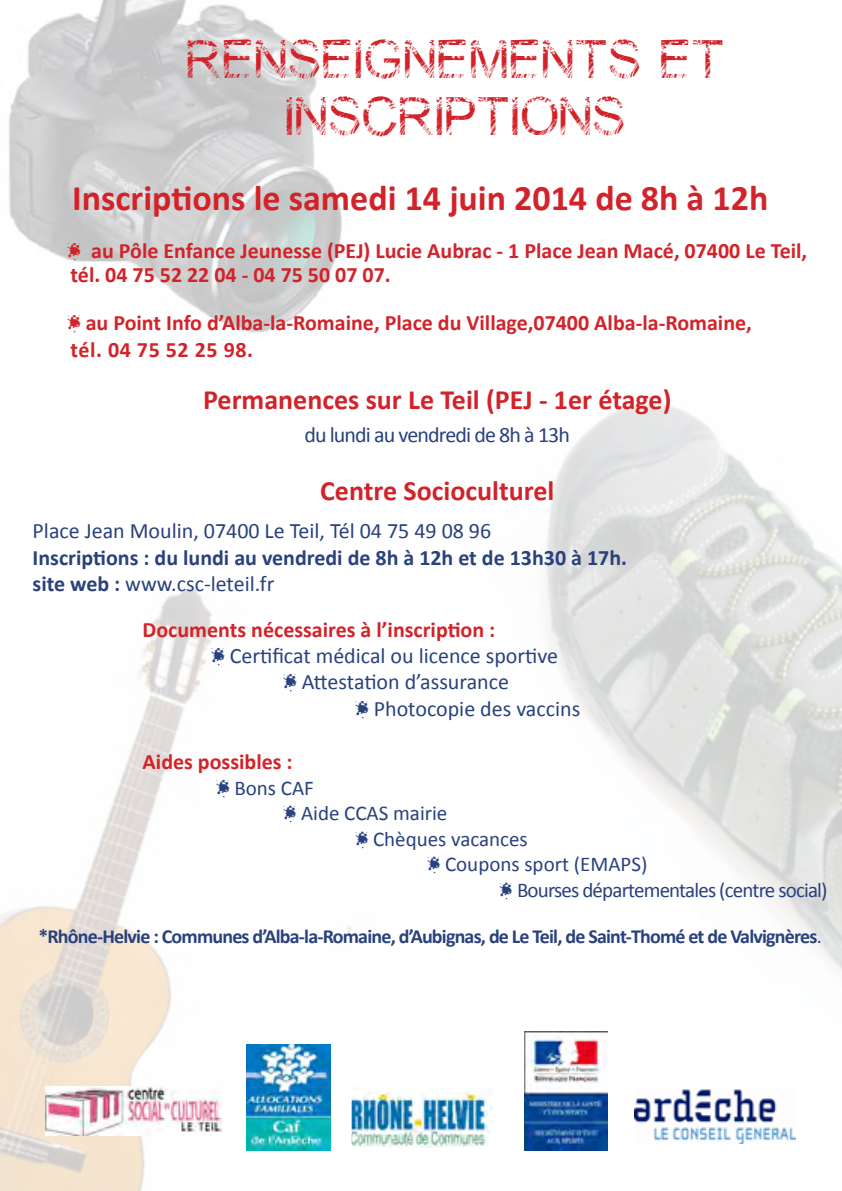
<style>
.page{position:relative;width:842px;height:1191px;background:#fff}
.page>*{position:absolute;margin:0;border:0;box-sizing:border-box;transform-origin:0 0}
.t1{font:44px/57.6px "Nature";color:#d2232a;text-align:center}
.t2{font:700 36px "Calibri";color:#d2232a}
.t3{font:700 28px "Calibri";color:#d2232a}
.t4{font:700 22px/24px "Calibri";color:#d2232a}
.t5{font:22px "Calibri";color:#29417c}
.t6{font:700 22px/26.4px "Calibri";color:#29417c}
.t7{font:22px "Calibri";letter-spacing:-.04em;color:#29417c}
.t8{font:21px "Calibri";color:#29417c}
.t9{font:21px "Calibri";letter-spacing:-.04em;color:#29417c}
.t10{font:700 20px "Calibri";letter-spacing:-.04em;color:#29417c}
.s1{font-family:"Mad Bubbles";font-weight:400}
.s2{font-weight:400}
.s3{font-family:"Mad Bubbles"}
.s4{font-family:"Mad Bubbles";font-size:22px}
</style>
<div class="page">
<img style="left:0;top:588px;width:352px;height:603px">
<img style="left:9px;top:0;width:333px;height:333px">
<img style="left:546px;top:403px;width:296px;height:717px">
<img style="left:635px;top:1087px;width:160px;height:56px">
<img style="left:45px;top:1086px;width:176px;height:49px">
<img style="left:247px;top:1044px;width:83px;height:106px">
<img style="left:352px;top:1088px;width:141px;height:60px">
<img style="left:524px;top:1031px;width:84px;height:119px">
<h1 class="t1" style="left:186px;top:34px;width:541px">RENSEIGNEMENTS ET<br>INSCRIPTIONS</h1>
<h2 class="t2" style="left:72px;top:175px;width:698px">Inscriptions le samedi 14 juin 2014 de 8h à 12h</h2>
<p class="t4" style="left:71px;top:239px;width:738px"><span class="s1">b</span> au Pôle Enfance Jeunesse (PEJ) Lucie Aubrac - 1 Place Jean Macé, 07400 Le Teil, tél. 04 75 52 22 04 - 04 75 50 07 07.</p>
<p class="t4" style="left:71px;top:309px;width:683px;line-height:26.4px"><span class="s1">b</span> au Point Info d’Alba-la-Romaine, Place du Village,07400 Alba-la-Romaine, tél. 04 75 52 25 98.</p>
<p class="t3" style="left:203px;top:382px;width:470px">Permanences sur Le Teil (PEJ - 1er étage)</p>
<p class="t7" style="left:304px;top:420px;width:267px">du lundi au vendredi de 8h à 13h</p>
<p class="t3" style="left:320px;top:472px;width:236px">Centre Socioculturel</p>
<p class="t5" style="left:33px;top:517px;width:460px">Place Jean Moulin, 07400 Le Teil, Tél 04 75 49 08 96</p>
<p class="t6" style="left:33px;top:544px;width:596px">Inscriptions : du lundi au vendredi de 8h à 12h et de 13h30 à 17h. site web : <span class="s2">www.csc-leteil.fr</span></p>
<p class="t4" style="left:143px;top:617px;width:354px">Documents nécessaires à l’inscription :</p>
<p class="t5" style="left:215px;top:642px;width:345px"><span class="s3">b</span> Certificat médical ou licence sportive</p>
<p class="t5" style="left:287px;top:668px;width:224px"><span class="s3">b</span> Attestation d’assurance</p>
<p class="t5" style="left:359px;top:694px;width:223px"><span class="s3">b</span> Photocopie des vaccins</p>
<p class="t4" style="left:143px;top:749px;width:152px">Aides possibles :</p>
<p class="t8" style="left:220px;top:775px;width:96px"><span class="s4">b</span> Bons CAF</p>
<p class="t8" style="left:287px;top:800px;width:162px"><span class="s3">b</span> Aide CCAS mairie</p>
<p class="t8" style="left:359px;top:825px;width:171px"><span class="s3">b</span> Chèques vacances</p>
<p class="t8" style="left:431px;top:850px;width:218px"><span class="s3">b</span> Coupons sport (EMAPS)</p>
<p class="t9" style="left:503px;top:877px;width:326px"><span class="s3">b</span> Bourses départementales (centre social)</p>
<p class="t10" style="left:38px;top:923px;width:785px">*Rhône-Helvie : Communes d’Alba-la-Romaine, d’Aubignas, de Le Teil, de Saint-Thomé et de Valvignères<span class="s2">.</span></p>
</div>
